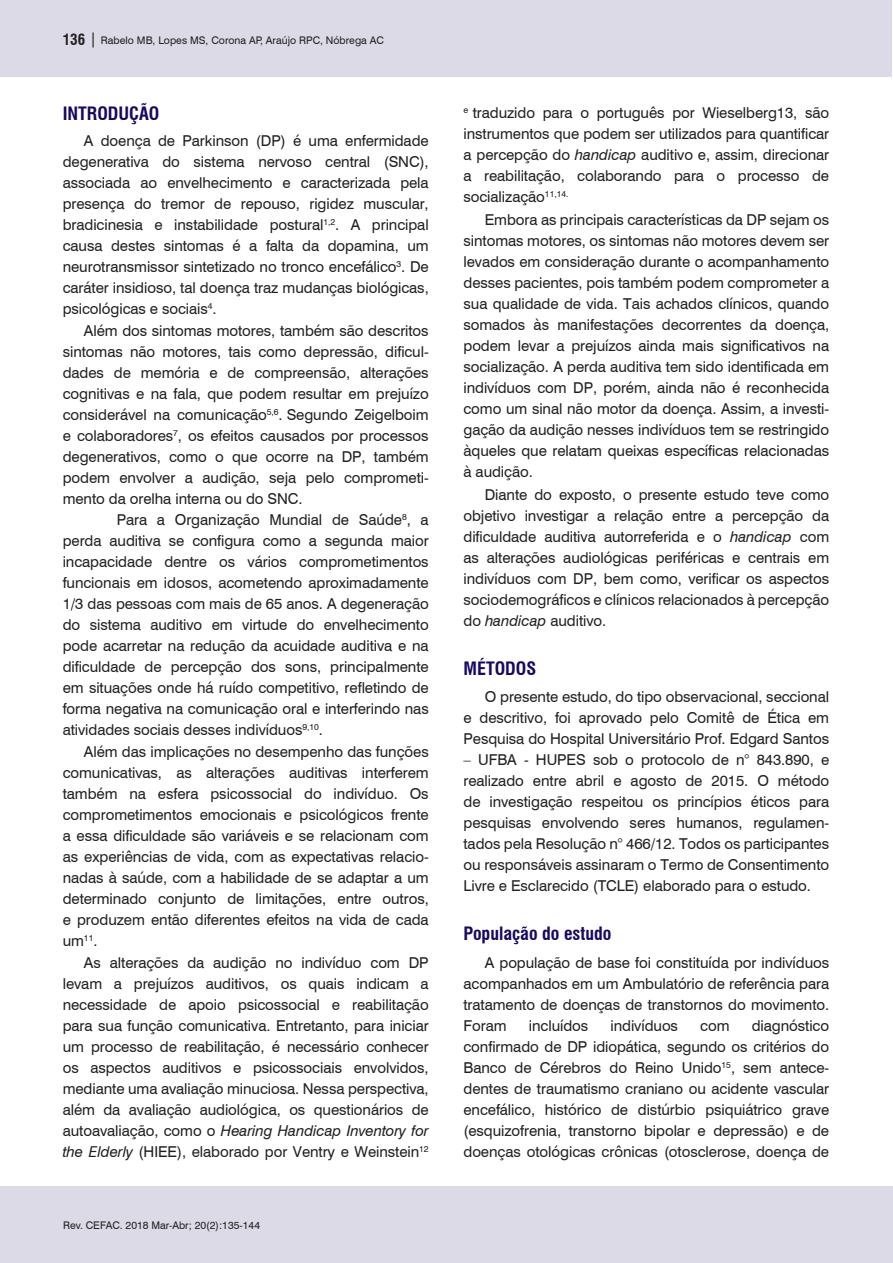
<style>
.page{position:relative;width:893px;height:1263px;background:#fff}
.page>*{position:absolute;margin:0;border:0;box-sizing:border-box;transform-origin:0 0}
.Nivel_1{font:700 condensed 18px "Swiss 721 BT";color:#18085f}
.Nivel_2{font:700 condensed 18px "Swiss 721 BT";color:#18085f}
.Corpo_do_texto{font:15px/21px "Swiss 721 BT";letter-spacing:-.005em;color:#231f20;text-align:justify}
.t1{font:10.5px "Swiss 721 BT";color:#231f20}
.s1{font-weight:700;font-stretch:condensed;font-size:15px}
.s2{font-size:15px}
.s3{font-style:italic}
</style>
<div class="page">
<div style="left:0;top:1186px;width:892px;height:77px;background:#dcdae7"></div>
<div style="left:0;top:0;width:892px;height:77px;background:#dcdae7"></div>
<p class="t1" style="left:63px;top:33px;width:323px"><span class="s1">136</span> <span class="s2">|</span> Rabelo MB, Lopes MS, Corona AP, Araújo RPC, Nóbrega AC</p>
<p class="Nivel_1" style="left:63px;top:103px;width:98px">INTRODUÇÃO</p>
<p class="Corpo_do_texto" style="left:63px;top:129px;width:368px;text-indent:21px">A doença de Parkinson (DP) é uma enfermidade degenerativa do sistema nervoso central (SNC), associada ao envelhecimento e caracterizada pela presença do tremor de repouso, rigidez muscular, bradicinesia e instabilidade postural<sup>1,2</sup>. A principal causa destes sintomas é a falta da dopamina, um neurotransmissor sintetizado no tronco encefálico<sup>3</sup>. De caráter insidioso, tal doença traz mudanças biológicas, psicológicas e sociais<sup>4</sup>.</p>
<p class="Corpo_do_texto" style="left:63px;top:319px;width:368px;text-indent:21px">Além dos sintomas motores, também são descritos sintomas não motores, tais como depressão, dificul&shy;dades de memória e de compreensão, alterações cognitivas e na fala, que podem resultar em prejuízo considerável na comunicação<sup>5,6</sup>. Segundo Zeigelboim e colaboradores<sup>7</sup>, os efeitos causados por processos degenerativos, como o que ocorre na DP, também podem envolver a audição, seja pelo comprometi&shy;mento da orelha interna ou do SNC.</p>
<p class="Corpo_do_texto" style="left:63px;top:509px;width:368px;text-indent:54px">Para a Organização Mundial de Saúde<sup>8</sup>, a perda auditiva se configura como a segunda maior incapacidade dentre os vários comprometimentos funcionais em idosos, acometendo aproximadamente 1/3 das pessoas com mais de 65 anos. A degeneração do sistema auditivo em virtude do envelhecimento pode acarretar na redução da acuidade auditiva e na dificuldade de percepção dos sons, principalmente em situações onde há ruído competitivo, refletindo de forma negativa na comunicação oral e interferindo nas atividades sociais desses indivíduos<sup>9,10</sup>.</p>
<p class="Corpo_do_texto" style="left:63px;top:740px;width:368px;text-indent:21px">Além das implicações no desempenho das funções comunicativas, as alterações auditivas interferem também na esfera psicossocial do indivíduo. Os comprometimentos emocionais e psicológicos frente a essa dificuldade são variáveis e se relacionam com as experiências de vida, com as expectativas relacio&shy;nadas à saúde, com a habilidade de se adaptar a um determinado conjunto de limitações, entre outros, e produzem então diferentes efeitos na vida de cada um<sup>11</sup>.</p>
<p class="Corpo_do_texto" style="left:63px;top:951px;width:368px;text-indent:21px">As alterações da audição no indivíduo com DP levam a prejuízos auditivos, os quais indicam a necessidade de apoio psicossocial e reabilitação para sua função comunicativa. Entretanto, para iniciar um processo de reabilitação, é necessário conhecer os aspectos auditivos e psicossociais envolvidos, mediante uma avaliação minuciosa. Nessa perspectiva, além da avaliação audiológica, os questionários de autoavaliação, como o <span class="s3">Hearing Handicap Inventory for the Elderly</span> (HIEE), elaborado por Ventry e Weinstein<sup>12</sup></p>
<p class="t1" style="left:63px;top:1218px;width:199px">Rev. CEFAC. 2018 Mar-Abr; 20(2):135-144</p>
<p class="Corpo_do_texto" style="left:463px;top:101px;width:367px"><sup>e</sup> traduzido para o português por Wieselberg13, são instrumentos que podem ser utilizados para quantificar a percepção do <span class="s3">handicap</span> auditivo e, assim, direcionar a reabilitação, colaborando para o processo de socialização<sup>11,14.</sup></p>
<p class="Corpo_do_texto" style="left:463px;top:208px;width:367px;text-indent:21px">Embora as principais características da DP sejam os sintomas motores, os sintomas não motores devem ser levados em consideração durante o acompanhamento desses pacientes, pois também podem comprometer a sua qualidade de vida. Tais achados clínicos, quando somados às manifestações decorrentes da doença, podem levar a prejuízos ainda mais significativos na socialização. A perda auditiva tem sido identificada em indivíduos com DP, porém, ainda não é reconhecida como um sinal não motor da doença. Assim, a investi&shy;gação da audição nesses indivíduos tem se restringido àqueles que relatam queixas específicas relacionadas à audição.</p>
<p class="Corpo_do_texto" style="left:463px;top:483px;width:367px;text-indent:21px">Diante do exposto, o presente estudo teve como objetivo investigar a relação entre a percepção da dificuldade auditiva autorreferida e o <span class="s3">handicap</span> com as alterações audiológicas periféricas e centrais em indivíduos com DP, bem como, verificar os aspectos sociodemográficos e clínicos relacionados à percepção do <span class="s3">handicap</span> auditivo.</p>
<p class="Nivel_1" style="left:463px;top:658px;width:74px">MÉTODOS</p>
<p class="Corpo_do_texto" style="left:463px;top:686px;width:367px;text-indent:21px">O presente estudo, do tipo observacional, seccional e descritivo, foi aprovado pelo Comitê de Ética em Pesquisa do Hospital Universitário Prof. Edgard Santos</p>
<p class="Corpo_do_texto" style="left:463px;top:749px;width:367px">– UFBA - HUPES sob o protocolo de n° 843.890, e realizado entre abril e agosto de 2015. O método de investigação respeitou os princípios éticos para pesquisas envolvendo seres humanos, regulamen&shy;tados pela Resolução n° 466/12. Todos os participantes ou responsáveis assinaram o Termo de Consentimento Livre e Esclarecido (TCLE) elaborado para o estudo.</p>
<p class="Nivel_2" style="left:463px;top:923px;width:149px">População do estudo</p>
<p class="Corpo_do_texto" style="left:463px;top:951px;width:367px;text-indent:21px">A população de base foi constituída por indivíduos acompanhados em um Ambulatório de referência para tratamento de doenças de transtornos do movimento.<br>Foram</p>
<p class="Corpo_do_texto" style="left:463px;top:1014px;width:367px;text-indent:288px">diagnóstico confirmado de DP idiopática, segundo os critérios do Banco de Cérebros do Reino Unido<sup>15</sup>, sem antece&shy;dentes de traumatismo craniano ou acidente vascular encefálico, histórico de distúrbio psiquiátrico grave (esquizofrenia, transtorno bipolar e depressão) e de doenças otológicas crônicas (otosclerose, doença de</p>
<p class="Corpo_do_texto" style="left:529px;top:1014px;width:61px">incluídos</p>
<p class="Corpo_do_texto" style="left:610px;top:1014px;width:69px">indivíduos</p>
<p class="Corpo_do_texto" style="left:700px;top:1014px;width:31px">com</p>
</div>
